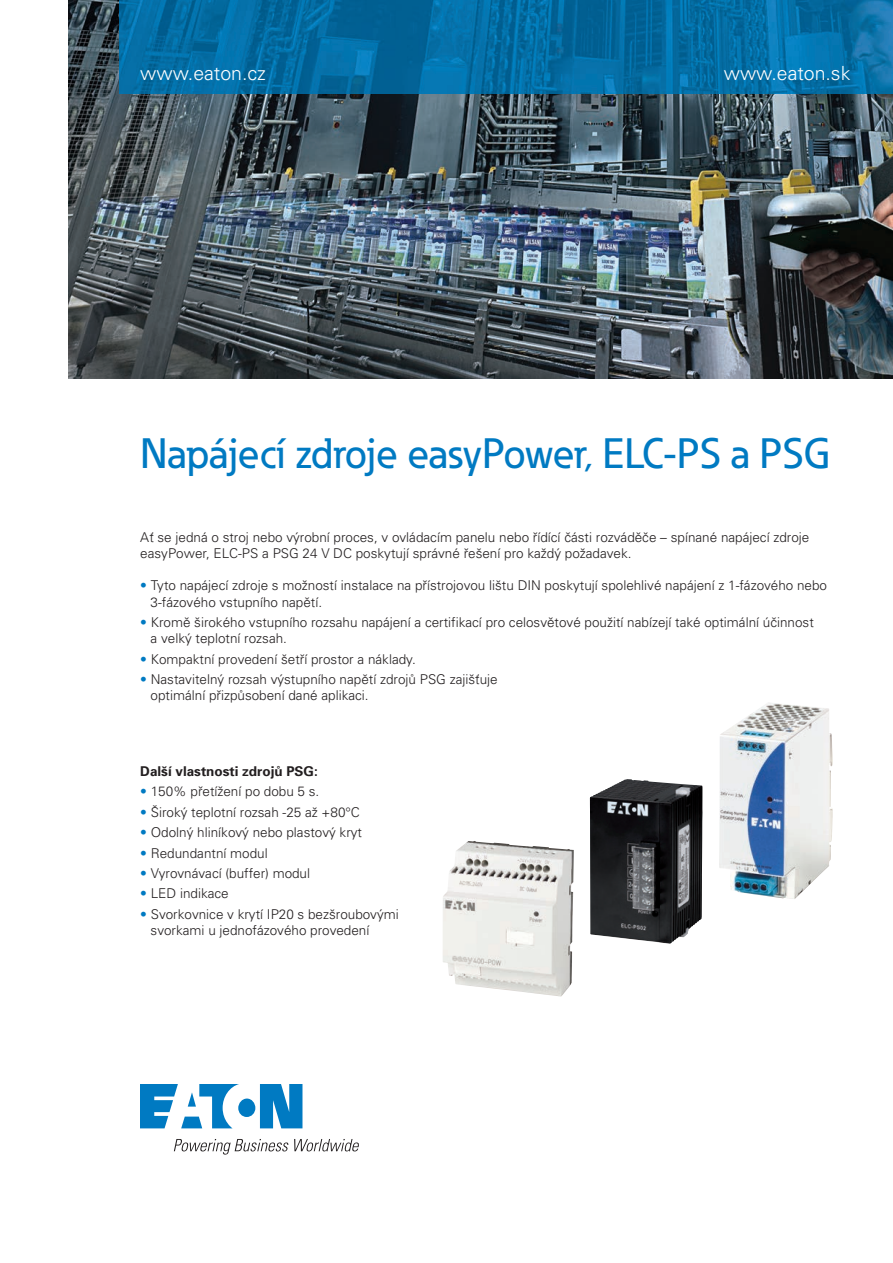
<style>
.page{position:relative;width:893px;height:1263px;background:#fff}
.page>*{position:absolute;margin:0;border:0;box-sizing:border-box;transform-origin:0 0}
.t1{font:500 42px "Eaton";color:#007ac2}
.t2{font:300 19.5px "Univers CE";color:#fff}
.t3{font:300 13.5px/16.2px "Univers CE";color:#231f20}
.t4{font:700 13.5px "Univers CE";color:#231f20}
.s1{color:#007ac2}
</style>
<div class="page">
<img style="left:68px;top:0;width:825px;height:378px">
<img style="left:119px;top:0;width:774px;height:94px">
<svg style="left:140px;top:1084px;width:162px;height:44px"></svg>
<svg style="left:174px;top:1139px;width:185px;height:15px"></svg>
<img style="left:719px;top:703px;width:114px;height:196px">
<img style="left:443px;top:841px;width:131px;height:155px">
<img style="left:590px;top:779px;width:112px;height:165px">
<h2 class="t2" style="left:140px;top:66px;width:127px">www.eaton.cz</h2>
<h2 class="t2" style="left:724px;top:66px;width:128px">www.eaton.sk</h2>
<h1 class="t1" style="left:140px;top:438px;width:692px">Napájecí zdroje easyPower, ELC-PS a PSG</h1>
<p class="t3" style="left:140px;top:530px;width:671px">Ať se jedná o stroj nebo výrobní proces, v ovládacím panelu nebo řídící části rozváděče – spínané napájecí zdroje easyPower, ELC-PS a PSG 24 V DC poskytují správné řešení pro každý požadavek.</p>
<p class="t3" style="left:151px;top:579px;width:678px;text-indent:-10px"><span class="s1">•</span> Tyto napájecí zdroje s možností instalace na přístrojovou lištu DIN poskytují spolehlivé napájení z 1-fázového nebo<br>3-fázového vstupního napětí.</p>
<p class="t3" style="left:151px;top:615px;width:665px;text-indent:-10px"><span class="s1">•</span> Kromě širokého vstupního rozsahu napájení a certifikací pro celosvětové použití nabízejí také optimální účinnost a velký teplotní rozsah.</p>
<p class="t3" style="left:140px;top:652px;width:277px"><span class="s1">•</span> Kompaktní provedení šetří prostor a náklady.</p>
<p class="t3" style="left:151px;top:672px;width:349px;text-indent:-10px"><span class="s1">•</span> Nastavitelný rozsah výstupního napětí zdrojů PSG zajišťuje optimální přizpůsobení dané aplikaci.</p>
<p class="t4" style="left:140px;top:766px;width:179px">Další vlastnosti zdrojů PSG:</p>
<p class="t3" style="left:140px;top:784px;width:181px"><span class="s1">•</span> 150% přetížení po dobu 5 s.</p>
<p class="t3" style="left:140px;top:805px;width:221px"><span class="s1">•</span> Široký teplotní rozsah -25 až +80°C</p>
<p class="t3" style="left:140px;top:825px;width:223px"><span class="s1">•</span> Odolný hliníkový nebo plastový kryt</p>
<p class="t3" style="left:140px;top:846px;width:129px"><span class="s1">•</span> Redundantní modul</p>
<p class="t3" style="left:140px;top:866px;width:171px"><span class="s1">•</span> Vyrovnávací (buffer) modul</p>
<p class="t3" style="left:140px;top:887px;width:90px"><span class="s1">•</span> LED indikace</p>
<p class="t3" style="left:151px;top:907px;width:250px;text-indent:-10px"><span class="s1">•</span> Svorkovnice v krytí IP20 s bezšroubovými svorkami u jednofázového provedení</p>
</div>
